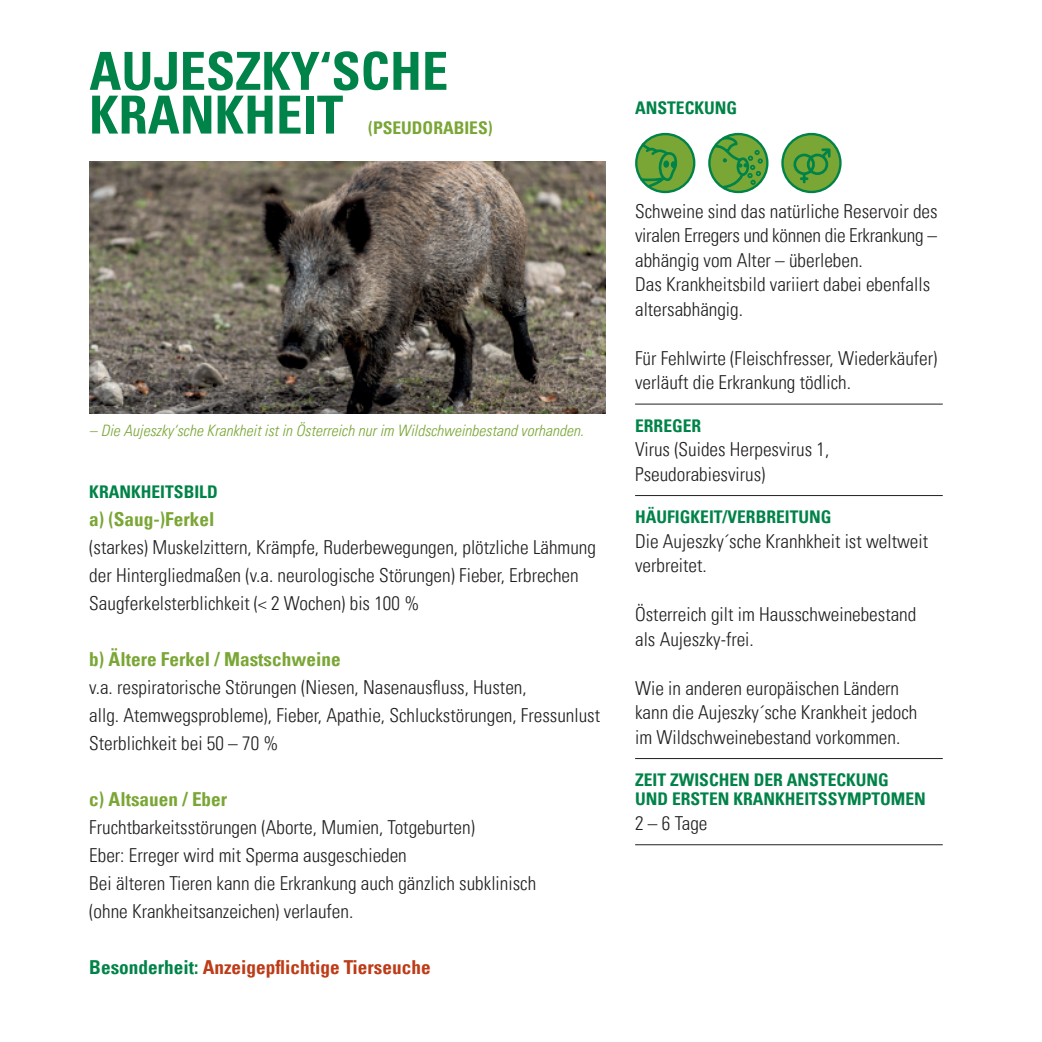
<style>
.page{position:relative;width:1042px;height:1042px;background:#fff}
.page>*{position:absolute;margin:0;border:0;box-sizing:border-box;transform-origin:0 0}
.t1{font:700 condensed 52.5px/43.8px "Univers LT Pro";color:#008348}
.t2{font:300 condensed 19.25px/24.5px "Univers LT Pro";color:#231f20}
.t3{font:700 condensed 19.25px "Univers LT Pro";color:#7aa635}
.t4{font:700 condensed 19.25px "Univers LT Pro";color:#bd3b17}
.t5{font:700 condensed 17.5px/19.2px "Univers LT Pro";color:#008348}
.t6{font:700 condensed 17.5px "Univers LT Pro";color:#7aa635}
.t7{font:italic 300 condensed 15.75px "Univers LT Pro";color:#7aa635}
.s1{color:#008348}
</style>
<div class="page">
<img style="left:89px;top:162px;width:516px;height:252px">
<hr style="left:635px;top:495px;width:308px;height:1px;background:#231f20">
<hr style="left:635px;top:758px;width:308px;height:1px;background:#231f20">
<hr style="left:635px;top:844px;width:308px;height:1px;background:#231f20">
<hr style="left:635px;top:404px;width:308px;height:1px;background:#231f20">
<svg style="left:636px;top:134px;width:58px;height:58px"></svg>
<div style="left:635px;top:133px;width:60px;height:60px;border:2px solid #008348;border-radius:50%"></div>
<svg style="left:639px;top:141px;width:37px;height:49px;background:#60a042"></svg>
<svg style="left:709px;top:134px;width:58px;height:59px"></svg>
<div style="left:708px;top:133px;width:60px;height:60px;border:2px solid #008348;border-radius:50%"></div>
<svg style="left:712px;top:137px;width:51px;height:53px;background:#66a348"></svg>
<svg style="left:782px;top:134px;width:58px;height:58px"></svg>
<div style="left:781px;top:133px;width:60px;height:60px;border:2px solid #008348;border-radius:50%"></div>
<svg style="left:792px;top:146px;width:40px;height:39px;background:#5a9c39"></svg>
<h1 class="t1" style="left:89px;top:48px;width:360px">AUJESZKY‘SCHE<br>KRANKHEIT</h1>
<p class="t6" style="left:368px;top:117px;width:126px">(PSEUDORABIES)</p>
<p class="t7" style="left:89px;top:420px;width:496px">– Die Aujeszky‘sche Krankheit ist in Österreich nur im Wildschweinbestand vorhanden.</p>
<p class="t5" style="left:89px;top:481px;width:130px">KRANKHEITSBILD</p>
<p class="t3" style="left:89px;top:507px;width:127px">a) (Saug-)Ferkel</p>
<p class="t2" style="left:89px;top:532px;width:508px;line-height:28px">(starkes) Muskelzittern, Krämpfe, Ruderbewegungen, plötzliche Lähmung der Hintergliedmaßen (v.a. neurologische Störungen) Fieber, Erbrechen<br>Saugferkelsterblichkeit (&lt; 2 Wochen) bis 100 %</p>
<p class="t3" style="left:89px;top:647px;width:253px">b) Ältere Ferkel / Mastschweine</p>
<p class="t2" style="left:89px;top:672px;width:512px;line-height:28px">v.a. respiratorische Störungen (Niesen, Nasenausfluss, Husten,<br>allg. Atemwegsprobleme), Fieber, Apathie, Schluckstörungen, Fressunlust<br>Sterblichkeit bei 50 – 70 %</p>
<p class="t3" style="left:89px;top:787px;width:139px">c) Altsauen / Eber</p>
<p class="t2" style="left:89px;top:812px;width:448px;line-height:28px">Fruchtbarkeitsstörungen (Aborte, Mumien, Totgeburten)<br>Eber: Erreger wird mit Sperma ausgeschieden<br>Bei älteren Tieren kann die Erkrankung auch gänzlich subklinisch (ohne Krankheitsanzeichen) verlaufen.</p>
<p class="t4" style="left:89px;top:955px;width:343px"><span class="s1">Besonderheit:</span> Anzeigepflichtige Tierseuche</p>
<p class="t5" style="left:635px;top:98px;width:104px">ANSTECKUNG</p>
<p class="t2" style="left:635px;top:198px;width:304px">Schweine sind das natürliche Reservoir des viralen Erregers und können die Erkrankung – abhängig vom Alter – überleben.<br>Das Krankheitsbild variiert dabei ebenfalls altersabhängig.</p>
<p class="t2" style="left:635px;top:345px;width:304px">Für Fehlwirte (Fleischfresser, Wiederkäufer) verläuft die Erkrankung tödlich.</p>
<p class="t5" style="left:635px;top:415px;width:68px">ERREGER</p>
<p class="t2" style="left:635px;top:436px;width:196px">Virus (Suides Herpesvirus 1,<br>Pseudorabiesvirus)</p>
<p class="t5" style="left:635px;top:507px;width:198px">HÄUFIGKEIT/VERBREITUNG</p>
<p class="t2" style="left:635px;top:527px;width:294px">Die Aujeszky´sche Kranhkheit ist weltweit verbreitet.</p>
<p class="t2" style="left:635px;top:601px;width:283px">Österreich gilt im Hausschweinebestand als Aujeszky-frei.</p>
<p class="t2" style="left:635px;top:674px;width:284px">Wie in anderen europäischen Ländern kann die Aujeszky´sche Krankheit jedoch im Wildschweinebestand vorkommen.</p>
<p class="t5" style="left:635px;top:770px;width:292px">ZEIT ZWISCHEN DER ANSTECKUNG<br>UND ERSTEN KRANKHEITSSYMPTOMEN</p>
<p class="t2" style="left:635px;top:810px;width:74px">2 – 6 Tage</p>
</div>
